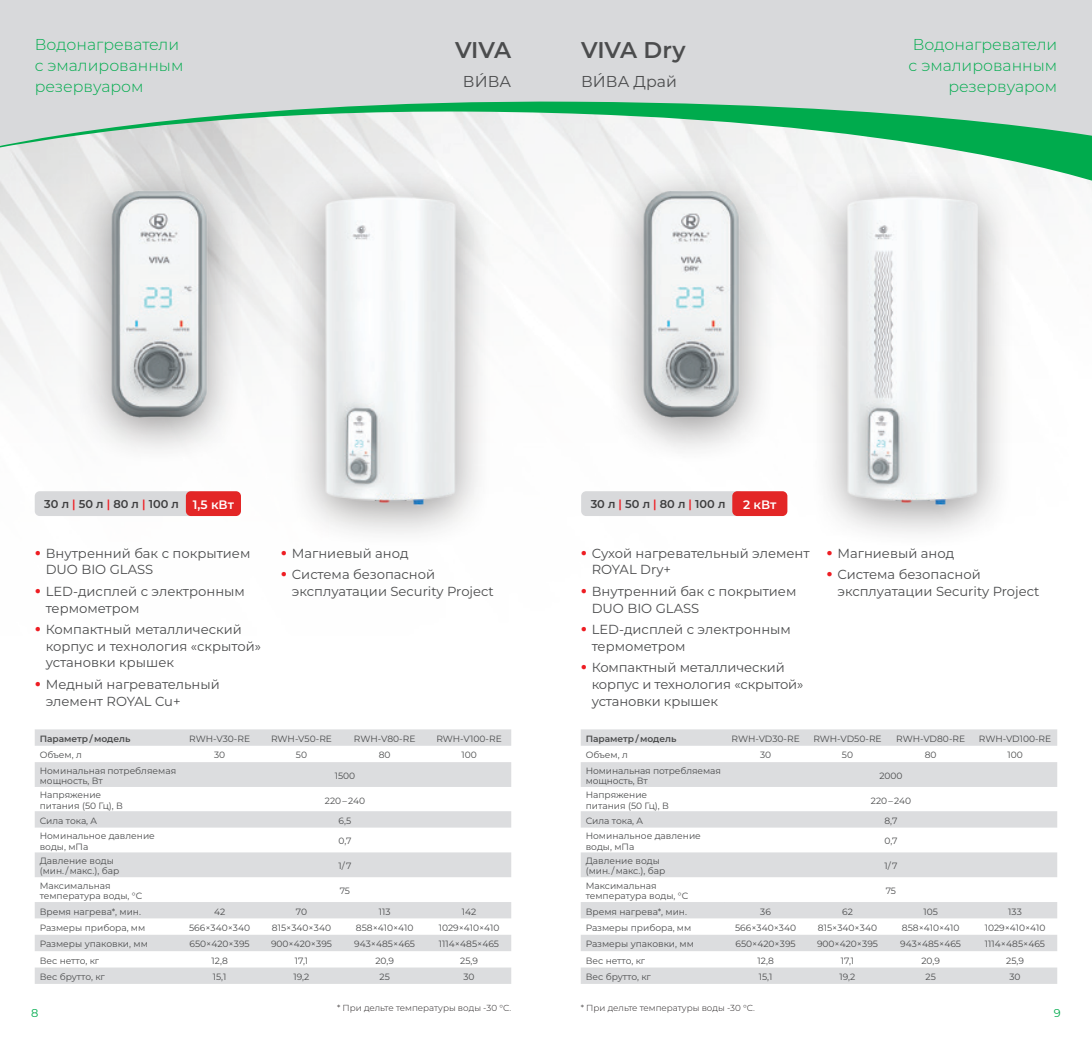
<style>
.page{position:relative;width:1092px;height:1042px;background:#fff}
.page>*{position:absolute;margin:0;border:0;box-sizing:border-box;transform-origin:0 0}
.t1{font:600 22.75px "Montserrat";letter-spacing:-.01em;color:#4b4c4d}
.t2{font:300 15.75px/21px "Montserrat";color:#00ab4d}
.t3{font:15.75px "Montserrat";color:#4b4c4d}
.t4{font:13.12px/16.6px "Montserrat";color:#4b4c4d}
.t5{font:600 12.25px "Montserrat";color:#fff}
.t6{font:600 11.38px "Montserrat";color:#3e3e3f}
.t7{font:11.38px "Montserrat";color:#00ab4d}
.t8{font:9.1px/10.5px "Montserrat";color:#4b4c4d}
.t9{font:600 9.1px "Montserrat";color:#4b4c4d}
.t10{font:300 8.75px "Montserrat";color:#231f20}
.s1{color:#ee1d23}
.s2{font-weight:700;font-size:17.5px;color:#ee1d23}
</style>
<div class="page">
<img style="left:0;top:188px;width:1051px;height:329px">
<svg style="left:0;top:150px;width:1091px;height:38px;fill:#f0f0f0"></svg>
<svg style="left:0;top:0;width:1091px;height:150px;fill:#d8d9db"></svg>
<svg style="left:35px;top:729px;width:476px;height:255px;fill:#e3e4e6"></svg>
<div style="left:287px;top:168px;width:206px;height:382px;background:#231f20;opacity:.45"></div>
<img style="left:305px;top:192px;width:165px;height:319px">
<div style="left:35px;top:491px;width:162px;height:25px;background:#d8d9db;border-radius:5px"></div>
<div style="left:186px;top:491px;width:55px;height:25px;background:#e32626;border-radius:5px"></div>
<div style="left:72px;top:162px;width:173px;height:303px;background:#fbfbfb"></div>
<img style="left:38px;top:164px;width:230px;height:279px">
<svg style="left:581px;top:729px;width:476px;height:255px;fill:#e3e4e6"></svg>
<div style="left:809px;top:168px;width:207px;height:383px;background:#231f20;opacity:.45"></div>
<img style="left:826px;top:192px;width:166px;height:319px">
<div style="left:581px;top:491px;width:162px;height:25px;background:#d8d9db;border-radius:5px"></div>
<div style="left:732px;top:491px;width:55px;height:25px;background:#e32626;border-radius:5px"></div>
<div style="left:604px;top:162px;width:173px;height:303px;background:#fdfdfd"></div>
<img style="left:570px;top:164px;width:230px;height:279px">
<p class="t2" style="left:35px;top:33px;width:150px">Водонагреватели с эмалированным резервуаром</p>
<p class="t1" style="left:455px;top:34px;width:58px">VIVA</p>
<p class="t3" style="left:463px;top:71px;width:50px">ВИ́ВА</p>
<p class="t1" style="left:581px;top:34px;width:106px">VIVA Dry</p>
<p class="t3" style="left:581px;top:71px;width:97px">ВИ́ВА Драй</p>
<p class="t2" style="left:908px;top:33px;width:150px;text-align:right">Водонагреватели с эмалированным резервуаром</p>
<p class="t6" style="left:44px;top:496px;width:136px">30 л<span class="s1">|</span>50 л<span class="s1">|</span>80 л<span class="s1">|</span>100 л</p>
<p class="t5" style="left:193px;top:496px;width:43px">1,5 кВт</p>
<p class="t4" style="left:46px;top:544px;width:206px;text-indent:-11px"><span class="s2">•</span> Внутренний бак с покрытием<br>DUO BIO GLASS</p>
<p class="t4" style="left:46px;top:582px;width:201px;text-indent:-11px"><span class="s2">•</span> LED-дисплей с электронным термометром</p>
<p class="t4" style="left:46px;top:621px;width:217px;text-indent:-11px"><span class="s2">•</span> Компактный металлический корпус и технология «скрытой» установки крышек</p>
<p class="t4" style="left:46px;top:675px;width:176px;text-indent:-11px"><span class="s2">•</span> Медный нагревательный элемент ROYAL Cu+</p>
<p class="t4" style="left:281px;top:544px;width:129px"><span class="s2">•</span> Магниевый анод</p>
<p class="t4" style="left:292px;top:566px;width:203px;text-indent:-11px"><span class="s2">•</span> Система безопасной эксплуатации Security Project</p>
<p class="t6" style="left:590px;top:496px;width:136px">30 л<span class="s1">|</span>50 л<span class="s1">|</span>80 л<span class="s1">|</span>100 л</p>
<p class="t5" style="left:743px;top:496px;width:35px">2 кВт</p>
<p class="t4" style="left:591px;top:544px;width:219px;text-indent:-11px"><span class="s2">•</span> Сухой нагревательный элемент<br>ROYAL Dry+</p>
<p class="t4" style="left:591px;top:582px;width:206px;text-indent:-11px"><span class="s2">•</span> Внутренний бак с покрытием<br>DUO BIO GLASS</p>
<p class="t4" style="left:591px;top:621px;width:201px;text-indent:-11px"><span class="s2">•</span> LED-дисплей с электронным термометром</p>
<p class="t4" style="left:591px;top:659px;width:213px;text-indent:-11px"><span class="s2">•</span> Компактный металлический корпус и технология «скрытой» установки крышек</p>
<p class="t4" style="left:826px;top:544px;width:129px"><span class="s2">•</span> Магниевый анод</p>
<p class="t4" style="left:837px;top:566px;width:203px;text-indent:-11px"><span class="s2">•</span> Система безопасной эксплуатации Security Project</p>
<p class="t9" style="left:40px;top:732px;width:92px">Параметр / модель</p>
<p class="t8" style="left:189px;top:733px;width:62px">RWH-V30-RE</p>
<p class="t8" style="left:271px;top:733px;width:62px">RWH-V50-RE</p>
<p class="t8" style="left:354px;top:733px;width:63px">RWH-V80-RE</p>
<p class="t8" style="left:436px;top:733px;width:67px">RWH-V100-RE</p>
<p class="t8" style="left:40px;top:749px;width:44px">Объем, л</p>
<p class="t8" style="left:214px;top:749px;width:13px">30</p>
<p class="t8" style="left:296px;top:749px;width:13px">50</p>
<p class="t8" style="left:379px;top:749px;width:13px">80</p>
<p class="t8" style="left:461px;top:749px;width:17px">100</p>
<p class="t8" style="left:40px;top:765px;width:138px">Номинальная потребляемая мощность, Вт</p>
<p class="t8" style="left:335px;top:770px;width:22px">1500</p>
<p class="t8" style="left:40px;top:789px;width:85px">Напряжение питания (50 Гц), В</p>
<p class="t8" style="left:325px;top:794px;width:42px">220 – 240</p>
<p class="t8" style="left:40px;top:815px;width:59px">Сила тока, A</p>
<p class="t8" style="left:338px;top:815px;width:14px">6,5</p>
<p class="t8" style="left:40px;top:830px;width:117px">Номинальное давление воды, мПа</p>
<p class="t8" style="left:338px;top:835px;width:15px">0,7</p>
<p class="t8" style="left:40px;top:855px;width:81px">Давление воды (мин. / макс.), бар</p>
<p class="t8" style="left:338px;top:860px;width:14px">1/ 7</p>
<p class="t8" style="left:40px;top:880px;width:104px">Максимальная температура воды, °C</p>
<p class="t8" style="left:340px;top:885px;width:12px">75</p>
<p class="t8" style="left:40px;top:906px;width:103px">Время нагрева*, мин.</p>
<p class="t8" style="left:214px;top:906px;width:13px">42</p>
<p class="t8" style="left:296px;top:906px;width:13px">70</p>
<p class="t8" style="left:379px;top:906px;width:13px">113</p>
<p class="t8" style="left:462px;top:906px;width:16px">142</p>
<p class="t8" style="left:40px;top:922px;width:107px">Размеры прибора, мм</p>
<p class="t8" style="left:189px;top:922px;width:63px">566×340×340</p>
<p class="t8" style="left:272px;top:922px;width:61px">815×340×340</p>
<p class="t8" style="left:356px;top:922px;width:59px">858×410×410</p>
<p class="t8" style="left:438px;top:922px;width:62px">1029×410×410</p>
<p class="t8" style="left:40px;top:938px;width:110px">Размеры упаковки, мм</p>
<p class="t8" style="left:189px;top:938px;width:62px">650×420×395</p>
<p class="t8" style="left:271px;top:938px;width:63px">900×420×395</p>
<p class="t8" style="left:354px;top:938px;width:62px">943×485×465</p>
<p class="t8" style="left:439px;top:938px;width:62px">1114×485×465</p>
<p class="t8" style="left:40px;top:955px;width:61px">Вес нетто, кг</p>
<p class="t8" style="left:211px;top:955px;width:18px">12,8</p>
<p class="t8" style="left:295px;top:955px;width:15px">17,1</p>
<p class="t8" style="left:375px;top:955px;width:20px">20,9</p>
<p class="t8" style="left:460px;top:955px;width:19px">25,9</p>
<p class="t8" style="left:40px;top:971px;width:67px">Вес брутто, кг</p>
<p class="t8" style="left:213px;top:971px;width:15px">15,1</p>
<p class="t8" style="left:293px;top:971px;width:17px">19,2</p>
<p class="t8" style="left:379px;top:971px;width:12px">25</p>
<p class="t8" style="left:463px;top:971px;width:13px">30</p>
<p class="t10" style="left:337px;top:1001px;width:176px">* При дельте температуры воды -30 °С.</p>
<p class="t9" style="left:585px;top:732px;width:92px">Параметр / модель</p>
<p class="t8" style="left:731px;top:733px;width:70px">RWH-VD30-RE</p>
<p class="t8" style="left:813px;top:733px;width:70px">RWH-VD50-RE</p>
<p class="t8" style="left:896px;top:733px;width:71px">RWH-VD80-RE</p>
<p class="t8" style="left:978px;top:733px;width:74px">RWH-VD100-RE</p>
<p class="t8" style="left:585px;top:749px;width:44px">Объем, л</p>
<p class="t8" style="left:760px;top:749px;width:13px">30</p>
<p class="t8" style="left:841px;top:749px;width:13px">50</p>
<p class="t8" style="left:924px;top:749px;width:13px">80</p>
<p class="t8" style="left:1007px;top:749px;width:17px">100</p>
<p class="t8" style="left:585px;top:765px;width:137px">Номинальная потребляемая мощность, Вт</p>
<p class="t8" style="left:879px;top:770px;width:25px">2000</p>
<p class="t8" style="left:585px;top:789px;width:85px">Напряжение питания (50 Гц), В</p>
<p class="t8" style="left:870px;top:794px;width:42px">220 – 240</p>
<p class="t8" style="left:585px;top:815px;width:59px">Сила тока, A</p>
<p class="t8" style="left:884px;top:815px;width:15px">8,7</p>
<p class="t8" style="left:585px;top:830px;width:117px">Номинальное давление воды, мПа</p>
<p class="t8" style="left:884px;top:835px;width:15px">0,7</p>
<p class="t8" style="left:585px;top:855px;width:81px">Давление воды (мин. / макс.), бар</p>
<p class="t8" style="left:884px;top:860px;width:14px">1/ 7</p>
<p class="t8" style="left:585px;top:880px;width:104px">Максимальная температура воды, °C</p>
<p class="t8" style="left:885px;top:885px;width:12px">75</p>
<p class="t8" style="left:585px;top:906px;width:103px">Время нагрева*, мин.</p>
<p class="t8" style="left:760px;top:906px;width:12px">36</p>
<p class="t8" style="left:842px;top:906px;width:12px">62</p>
<p class="t8" style="left:923px;top:906px;width:16px">105</p>
<p class="t8" style="left:1008px;top:906px;width:15px">133</p>
<p class="t8" style="left:585px;top:922px;width:107px">Размеры прибора, мм</p>
<p class="t8" style="left:735px;top:922px;width:63px">566×340×340</p>
<p class="t8" style="left:818px;top:922px;width:61px">815×340×340</p>
<p class="t8" style="left:901px;top:922px;width:59px">858×410×410</p>
<p class="t8" style="left:984px;top:922px;width:62px">1029×410×410</p>
<p class="t8" style="left:585px;top:938px;width:110px">Размеры упаковки, мм</p>
<p class="t8" style="left:735px;top:938px;width:62px">650×420×395</p>
<p class="t8" style="left:817px;top:938px;width:63px">900×420×395</p>
<p class="t8" style="left:900px;top:938px;width:62px">943×485×465</p>
<p class="t8" style="left:984px;top:938px;width:62px">1114×485×465</p>
<p class="t8" style="left:585px;top:955px;width:61px">Вес нетто, кг</p>
<p class="t8" style="left:757px;top:955px;width:18px">12,8</p>
<p class="t8" style="left:840px;top:955px;width:15px">17,1</p>
<p class="t8" style="left:921px;top:955px;width:20px">20,9</p>
<p class="t8" style="left:1006px;top:955px;width:19px">25,9</p>
<p class="t8" style="left:585px;top:971px;width:67px">Вес брутто, кг</p>
<p class="t8" style="left:758px;top:971px;width:15px">15,1</p>
<p class="t8" style="left:839px;top:971px;width:17px">19,2</p>
<p class="t8" style="left:925px;top:971px;width:12px">25</p>
<p class="t8" style="left:1009px;top:971px;width:13px">30</p>
<p class="t10" style="left:580px;top:1001px;width:176px">* При дельте температуры воды -30 °С.</p>
<p class="t7" style="left:31px;top:1005px;width:9px">8</p>
<p class="t7" style="left:1053px;top:1005px;width:8px">9</p>
</div>
